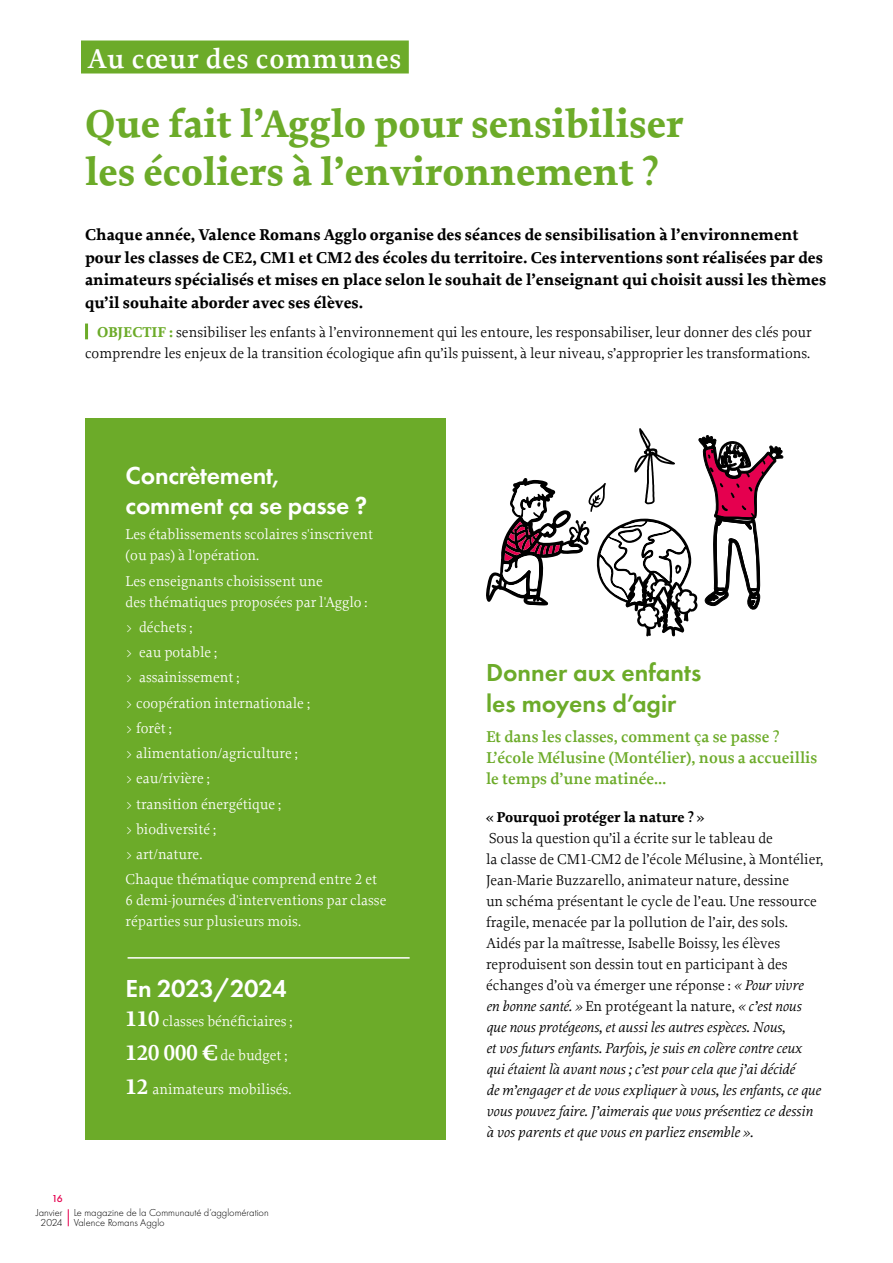
<style>
.page{position:relative;width:893px;height:1263px;background:#fff}
.page>*{position:absolute;margin:0;border:0;box-sizing:border-box;transform-origin:0 0}
.t1{font:700 40.5px/48.6px "Proforma";color:#6cab29}
.t2{font:600 28.5px "Proforma";letter-spacing:.03em;color:#fff}
.t3{font:600 25.5px/30.6px "Futura PT";letter-spacing:-.01em;color:#fff}
.t4{font:600 25.5px/30.6px "Futura PT";color:#6cab29}
.t5{font:700 16.5px/22.5px "Proforma";color:#000}
.t6{font:600 16.5px/21px "Proforma";color:#6cab29}
.t7{font:15px/21px "Proforma";color:#000}
.t8{font:15px/25.2px "Proforma";color:#fff}
.t9{font:700 15px "Proforma";color:#000}
.t10{font:300 10.5px/10.5px "Futura PT";color:#000}
.t11{font:500 10.5px "Futura PT";color:#e5004f}
.s1{font-weight:700;color:#6cab29}
.s2{font-weight:700;font-size:22.5px}
.s3{font-style:italic}
</style>
<div class="page">
<div style="left:85px;top:419px;width:361px;height:721px;background:#6cab29"></div>
<div style="left:81px;top:41px;width:328px;height:33px;background:#6cab29"></div>
<hr style="left:85px;top:323px;width:3px;height:16px;background:#6cab29">
<hr style="left:128px;top:957px;width:282px;height:2px;background:#fff">
<svg style="left:486px;top:428px;width:297px;height:209px"></svg>
<svg style="left:68px;top:1209px;width:1px;height:17px"></svg>
<h2 class="t2" style="left:88px;top:40px;width:315px">Au cœur des communes</h2>
<h1 class="t1" style="left:85px;top:99px;width:600px">Que fait l’Agglo pour sensibiliser les écoliers à l’environnement ?</h1>
<p class="t5" style="left:85px;top:224px;width:743px">Chaque année, Valence Romans Agglo organise des séances de sensibilisation à l’environnement pour les classes de CE2, CM1 et CM2 des écoles du territoire. Ces interventions sont réalisées par des animateurs spécialisés et mises en place selon le souhait de l’enseignant qui choisit aussi les thèmes qu’il souhaite aborder avec ses élèves.</p>
<p class="t7" style="left:85px;top:322px;width:728px;text-align:right"><span class="s1">OBJECTIF :</span> sensibiliser les enfants à l’environnement qui les entoure, les responsabiliser, leur donner des clés pour comprendre les enjeux de la transition écologique afin qu’ils puissent, à leur niveau, s’approprier les transformations.</p>
<h3 class="t3" style="left:126px;top:459px;width:243px">Concrètement, comment ça se passe ?</h3>
<p class="t8" style="left:126px;top:524px;width:249px;line-height:21px">Les établissements scolaires s'inscrivent (ou pas) à l'opération.</p>
<p class="t8" style="left:126px;top:570px;width:244px;line-height:21px">Les enseignants choisissent une<br>des thématiques proposées par l'Agglo :</p>
<p class="t8" style="left:126px;top:614px;width:253px">&gt; déchets ;<br>&gt; eau potable ;<br>&gt; assainissement ;<br>&gt; coopération internationale ;<br>&gt; forêt ;<br>&gt; alimentation/agriculture ;<br>&gt; eau/rivière ;<br>&gt; transition énergétique ;<br>&gt; biodiversité ;<br>&gt; art/nature.<br>Chaque thématique comprend entre 2 et</p>
<p class="t8" style="left:126px;top:890px;width:262px;line-height:21px">6 demi-journées d'interventions par classe réparties sur plusieurs mois.</p>
<h3 class="t3" style="left:126px;top:972px;width:163px">En 2023/2024</h3>
<p class="t8" style="left:126px;top:1008px;width:168px"><span class="s2">110</span> classes bénéficiaires ;</p>
<p class="t8" style="left:126px;top:1042px;width:163px"><span class="s2">120 000 €</span> de budget ;</p>
<p class="t8" style="left:126px;top:1076px;width:167px"><span class="s2">12</span> animateurs mobilisés.</p>
<p class="t11" style="left:52px;top:1192px;width:12px">16</p>
<p class="t10" style="left:36px;top:1207px;width:28px;text-align:center">Janvier<br>2024</p>
<p class="t10" style="left:74px;top:1207px;width:196px">Le magazine de la Communauté d’agglomération<br>Valence Romans Agglo</p>
<h3 class="t4" style="left:486px;top:657px;width:217px">Donner aux enfants les moyens d’agir</h3>
<p class="t6" style="left:486px;top:726px;width:333px">Et dans les classes, comment ça se passe ?<br>L’école Mélusine (Montélier), nous a accueillis le temps d’une matinée…</p>
<p class="t9" style="left:486px;top:807px;width:220px">« Pourquoi protéger la nature ? »</p>
<p class="t7" style="left:486px;top:827px;width:339px">Sous la question qu’il a écrite sur le tableau de<br>la classe de CM1-CM2 de l’école Mélusine, à Montélier, Jean-Marie Buzzarello, animateur nature, dessine<br>un schéma présentant le cycle de l’eau. Une ressource fragile, menacée par la pollution de l’air, des sols.<br>Aidés par la maîtresse, Isabelle Boissy, les élèves reproduisent son dessin tout en participant à des échanges d’où va émerger une réponse : <span class="s3">« Pour vivre<br>en bonne santé. »</span> En protégeant la nature, <span class="s3">« c’est nous que nous protégeons, et aussi les autres espèces. Nous,<br>et vos futurs enfants. Parfois, je suis en colère contre ceux qui étaient là avant nous ; c’est pour cela que j’ai décidé<br>de m’engager et de vous expliquer à vous, les enfants, ce que vous pouvez faire. J’aimerais que vous présentiez ce dessin à vos parents et que vous en parliez ensemble ».</span></p>
</div>
